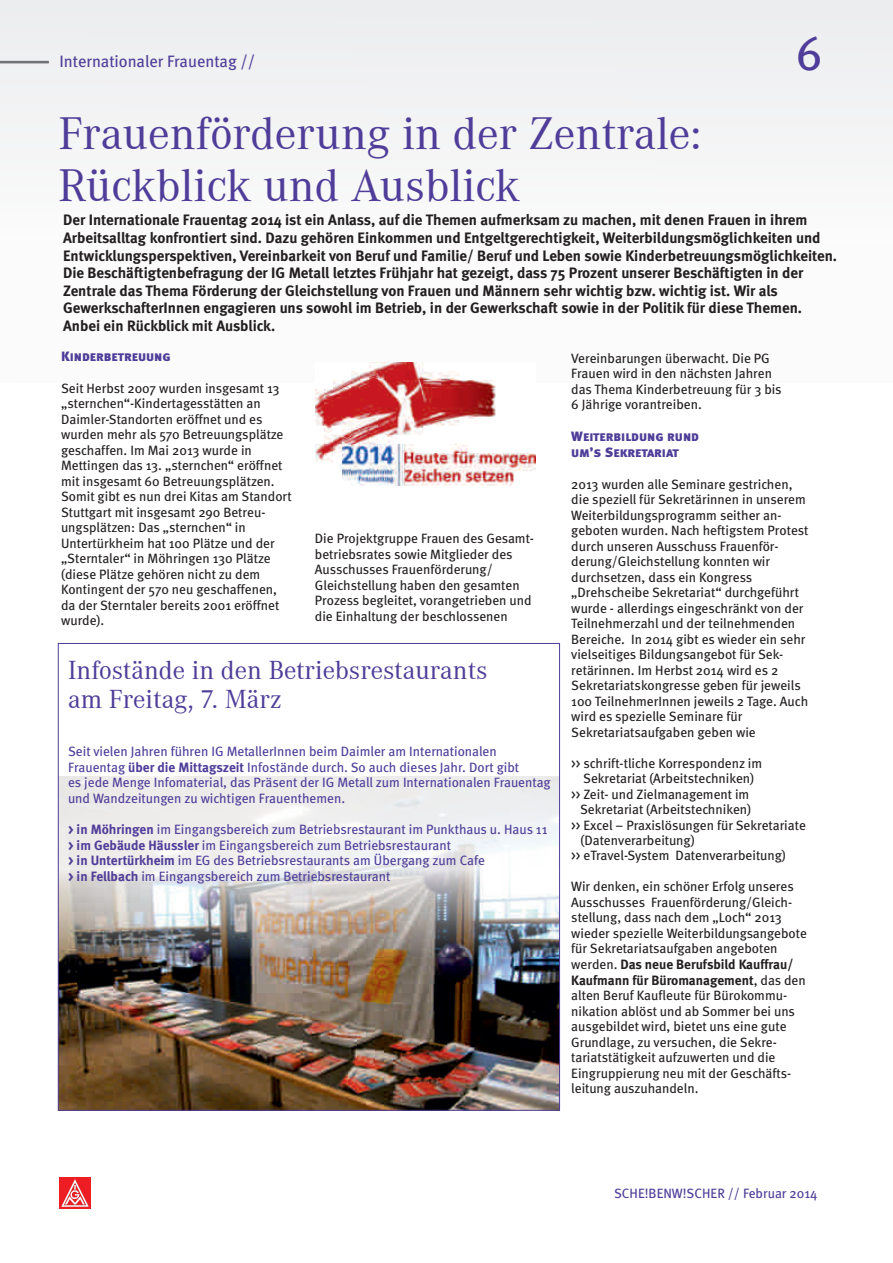
<style>
.page{position:relative;width:893px;height:1263px;background:#fff}
.page>*{position:absolute;margin:0;border:0;box-sizing:border-box;transform-origin:0 0}
.t1{font:47.85px "Meta";color:#4f3d99}
.t2{font:47.25px/51.4px "Corporate A";color:#4f3d99}
.t3{font:27px/29.4px "Corporate A";color:#4f3d99}
.t4{font:16.5px "Meta";color:#4f3d99}
.t5{font:700 15.15px/17.5px "Meta";color:#231f20}
.t6{font:13.5px/15.5px "Meta";color:#231f20}
.t7{font:13.5px/15.6px "Meta";color:#4f3d99}
.t8{font:13.5px/16px "Meta Black Caps";color:#4f3d99}
.s1{font-weight:700}
</style>
<div class="page">
<div style="left:0;top:0;width:893px;height:382px;background:#f7f7f8"></div>
<svg style="left:0;top:61px;width:49px;height:2px"></svg>
<div style="left:59px;top:1177px;width:32px;height:32px;background:#ee1d23"></div>
<svg style="left:61px;top:1179px;width:28px;height:28px"></svg>
<img style="left:60px;top:777px;width:498px;height:332px">
<img style="left:315px;top:362px;width:221px;height:124px">
<p class="t4" style="left:60px;top:54px;width:197px">Internationaler Frauentag //</p>
<h1 class="t1" style="left:796px;top:32px;width:28px">6</h1>
<h2 class="t2" style="left:58px;top:113px;width:645px">Frauenförderung in der Zentrale:<br>Rückblick und Ausblick</h2>
<p class="t5" style="left:63px;top:213px;width:775px">Der Internationale Frauentag 2014 ist ein Anlass, auf die Themen aufmerksam zu machen, mit denen Frauen in ihrem Arbeitsalltag konfrontiert sind. Dazu gehören Einkommen und Entgeltgerechtigkeit, Weiterbildungsmöglichkeiten und Entwicklungsperspektiven, Vereinbarkeit von Beruf und Familie/ Beruf und Leben sowie Kinderbetreuungsmöglichkeiten.<br>Die Beschäftigtenbefragung der IG Metall letztes Frühjahr hat gezeigt, dass 75 Prozent unserer Beschäftigten in der Zentrale das Thema Förderung der Gleichstellung von Frauen und Männern sehr wichtig bzw. wichtig ist. Wir als GewerkschafterInnen engagieren uns sowohl im Betrieb, in der Gewerkschaft sowie in der Politik für diese Themen.<br>Anbei ein Rückblick mit Ausblick.</p>
<p class="t8" style="left:61px;top:350px;width:111px">Kinderbetreuung</p>
<p class="t6" style="left:61px;top:381px;width:232px">Seit Herbst 2007 wurden insgesamt 13 „sternchen“-Kindertagesstätten an Daimler-Standorten eröffnet und es wurden mehr als 570 Betreuungsplätze geschaffen. Im Mai 2013 wurde in Mettingen das 13. „sternchen“ eröffnet mit insgesamt 60 Betreuungsplätzen.<br>Somit gibt es nun drei Kitas am Standort Stuttgart mit insgesamt 290 Betreu&shy;ungsplätzen: Das „sternchen“ in Untertürkheim hat 100 Plätze und der „Sterntaler“ in Möhringen 130 Plätze (diese Plätze gehören nicht zu dem Kontingent der 570 neu geschaffenen, da der Sterntaler bereits 2001 eröffnet wurde).</p>
<p class="t6" style="left:315px;top:531px;width:221px">Die Projektgruppe Frauen des Gesamt&shy;betriebsrates sowie Mitglieder des Ausschusses Frauenförderung/ Gleichstellung haben den gesamten Prozess begleitet, vorangetrieben und die Einhaltung der beschlossenen</p>
<h3 class="t3" style="left:68px;top:658px;width:421px">Infostände in den Betriebsrestaurants am Freitag, 7. März</h3>
<p class="t7" style="left:68px;top:744px;width:484px">Seit vielen Jahren führen IG MetallerInnen beim Daimler am Internationalen Frauentag <span class="s1">über die Mittagszeit</span> Infostände durch. So auch dieses Jahr. Dort gibt<br>es jede Menge Infomaterial, das Präsent der IG Metall zum Internationalen Frauentag und Wandzeitungen zu wichtigen Frauenthemen.</p>
<p class="t7" style="left:68px;top:822px;width:481px"><span class="s1">&gt; in Möhringen</span> im Eingangsbereich zum Betriebsrestaurant im Punkthaus u. Haus 11 <span class="s1">&gt; im Gebäude Häussler</span> im Eingangsbereich zum Betriebsrestaurant<br><span class="s1">&gt; in Untertürkheim</span> im EG des Betriebsrestaurants am Übergang zum Cafe<br><span class="s1">&gt; in Fellbach</span> im Eingangsbereich zum Betriebsrestaurant</p>
<p class="t6" style="left:571px;top:351px;width:212px">Vereinbarungen überwacht. Die PG<br>Frauen wird in den nächsten Jahren das Thema Kinderbetreuung für 3 bis<br>6 Jährige vorantreiben.</p>
<p class="t8" style="left:571px;top:429px;width:129px">Weiterbildung rund um’s Sekretariat</p>
<p class="t6" style="left:571px;top:477px;width:239px">2013 wurden alle Seminare gestrichen, die speziell für Sekretärinnen in unserem Weiterbildungsprogramm seither an&shy;geboten wurden. Nach heftigstem Protest durch unseren Ausschuss Frauenför&shy;derung/Gleichstellung konnten wir durchsetzen, dass ein Kongress „Drehscheibe Sekretariat“ durchgeführt wurde - allerdings eingeschränkt von der Teilnehmerzahl und der teilnehmenden Bereiche. In 2014 gibt es wieder ein sehr vielseitiges Bildungsangebot für Sek&shy;retärinnen. Im Herbst 2014 wird es 2<br>Sekretariatskongresse geben für jeweils 100 TeilnehmerInnen jeweils 2 Tage. Auch wird es spezielle Seminare für Sekretariatsaufgaben geben wie</p>
<p class="t6" style="left:571px;top:756px;width:192px">&gt;&gt; schrift-tliche Korrespondenz im</p>
<p class="t6" style="left:583px;top:771px;width:173px">Sekretariat (Arbeitstechniken)</p>
<p class="t6" style="left:571px;top:787px;width:180px">&gt;&gt; Zeit- und Zielmanagement im</p>
<p class="t6" style="left:580px;top:802px;width:173px">Sekretariat (Arbeitstechniken)</p>
<p class="t6" style="left:571px;top:818px;width:236px">&gt;&gt; Excel – Praxislösungen für Sekretariate</p>
<p class="t6" style="left:580px;top:833px;width:116px">(Datenverarbeitung)</p>
<p class="t6" style="left:571px;top:849px;width:216px">&gt;&gt; eTravel-System Datenverarbeitung)</p>
<p class="t6" style="left:571px;top:880px;width:237px">Wir denken, ein schöner Erfolg unseres Ausschusses Frauenförderung/Gleich&shy;stellung, dass nach dem „Loch“ 2013 wieder spezielle Weiterbildungsangebote für Sekretariatsaufgaben angeboten werden. <span class="s1">Das neue Berufsbild Kauffrau/ Kaufmann für Büromanagement</span>, das den alten Beruf Kaufleute für Bürokommu&shy;nikation ablöst und ab Sommer bei uns ausgebildet wird, bietet uns eine gute Grundlage, zu versuchen, die Sekre&shy;tariatstätigkeit aufzuwerten und die Eingruppierung neu mit der Geschäfts&shy;leitung auszuhandeln.</p>
<p class="t7" style="left:614px;top:1186px;width:205px">SCHE!BENW!SCHER // Februar 2014</p>
</div>
